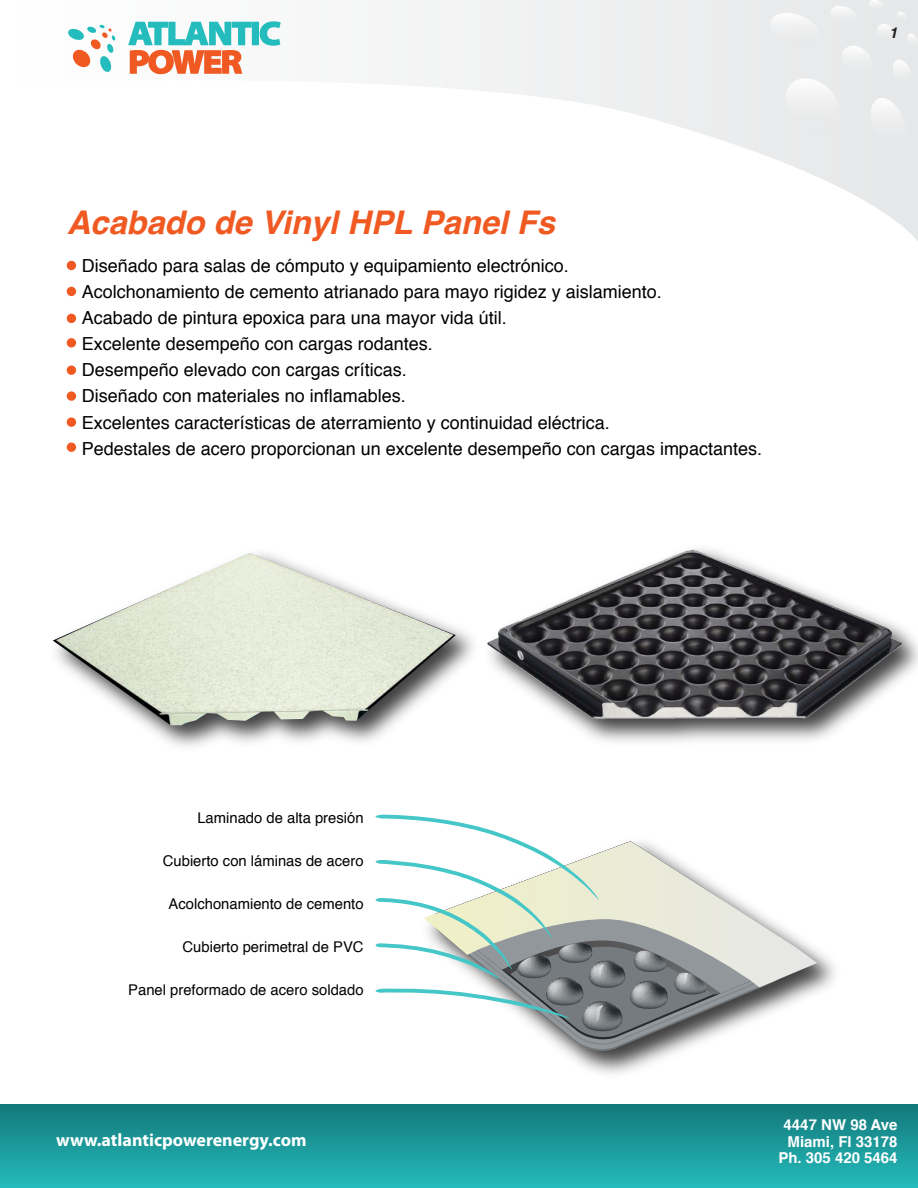
<style>
.page{position:relative;width:918px;height:1188px;background:#fff}
.page>*{position:absolute;margin:0;border:0;box-sizing:border-box;transform-origin:0 0}
.t1{font:italic 700 32.55px "Helvetica";color:#f05a22}
.t2{font:18px/26.1px "Helvetica";color:#000}
.t3{font:700 18px "Myriad Pro";color:#fff}
.t4{font:700 15px/16.5px "Helvetica";color:#fff;text-align:right}
.t5{font:italic 700 15px "Helvetica";color:#231f20}
.t6{font:14.85px "Helvetica";color:#000}
</style>
<div class="page">
<svg style="left:100px;top:0;width:818px;height:241px"></svg>
<svg style="left:767px;top:0;width:151px;height:151px;background:#eaebeb"></svg>
<img style="left:522px;top:546px;width:396px;height:192px">
<div style="left:67px;top:261px;width:9px;height:9px;background:#f05a22;border-radius:50%"></div>
<div style="left:67px;top:287px;width:9px;height:9px;background:#f05a22;border-radius:50%"></div>
<div style="left:67px;top:314px;width:9px;height:9px;background:#f05a22;border-radius:50%"></div>
<div style="left:67px;top:338px;width:9px;height:10px;background:#f05a22;border-radius:50%"></div>
<svg style="left:68px;top:25px;width:48px;height:48px"></svg>
<svg style="left:128px;top:22px;width:124px;height:52px"></svg>
<div style="left:252px;top:22px;width:7px;height:23px;background:#25bcbd"></div>
<svg style="left:260px;top:21px;width:21px;height:25px"></svg>
<img style="left:66px;top:365px;width:456px;height:450px">
<img style="left:53px;top:553px;width:403px;height:172px">
<img style="left:399px;top:806px;width:436px;height:268px">
<svg style="left:430px;top:1031px;width:356px;height:21px"></svg>
<svg style="left:432px;top:987px;width:355px;height:53px"></svg>
<svg style="left:751px;top:841px;width:66px;height:146px"></svg>
<svg style="left:375px;top:815px;width:376px;height:216px"></svg>
<div style="left:0;top:1105px;width:918px;height:83px;background:#167e80"></div>
<img style="left:0;top:1119px;width:918px;height:69px">
<h1 class="t1" style="left:67px;top:195px;width:490px">Acabado de Vinyl HPL Panel Fs</h1>
<p class="t2" style="left:82px;top:253px;width:682px">Diseñado para salas de cómputo y equipamiento electrónico.<br>Acolchonamiento de cemento atrianado para mayo rigidez y aislamiento.<br>Acabado de pintura epoxica para una mayor vida útil.<br>Excelente desempeño con cargas rodantes.<br>Desempeño elevado con cargas críticas.<br>Diseñado con materiales no inflamables.<br>Excelentes características de aterramiento y continuidad eléctrica.<br>Pedestales de acero proporcionan un excelente desempeño con cargas impactantes.</p>
<p class="t5" style="left:889px;top:21px;width:10px">1</p>
<p class="t6" style="left:197px;top:806px;width:168px">Laminado de alta presión</p>
<p class="t6" style="left:163px;top:849px;width:202px">Cubierto con láminas de acero</p>
<p class="t6" style="left:169px;top:892px;width:196px">Acolchonamiento de cemento</p>
<p class="t6" style="left:183px;top:935px;width:182px">Cubierto perimetral de PVC</p>
<p class="t6" style="left:128px;top:978px;width:237px">Panel preformado de acero soldado</p>
<p class="t3" style="left:56px;top:1129px;width:252px">www.atlanticpowerenergy.com</p>
<p class="t4" style="left:778px;top:1117px;width:121px">4447 NW 98 Ave<br>Miami, Fl 33178<br>Ph. 305 420 5464</p>
</div>
